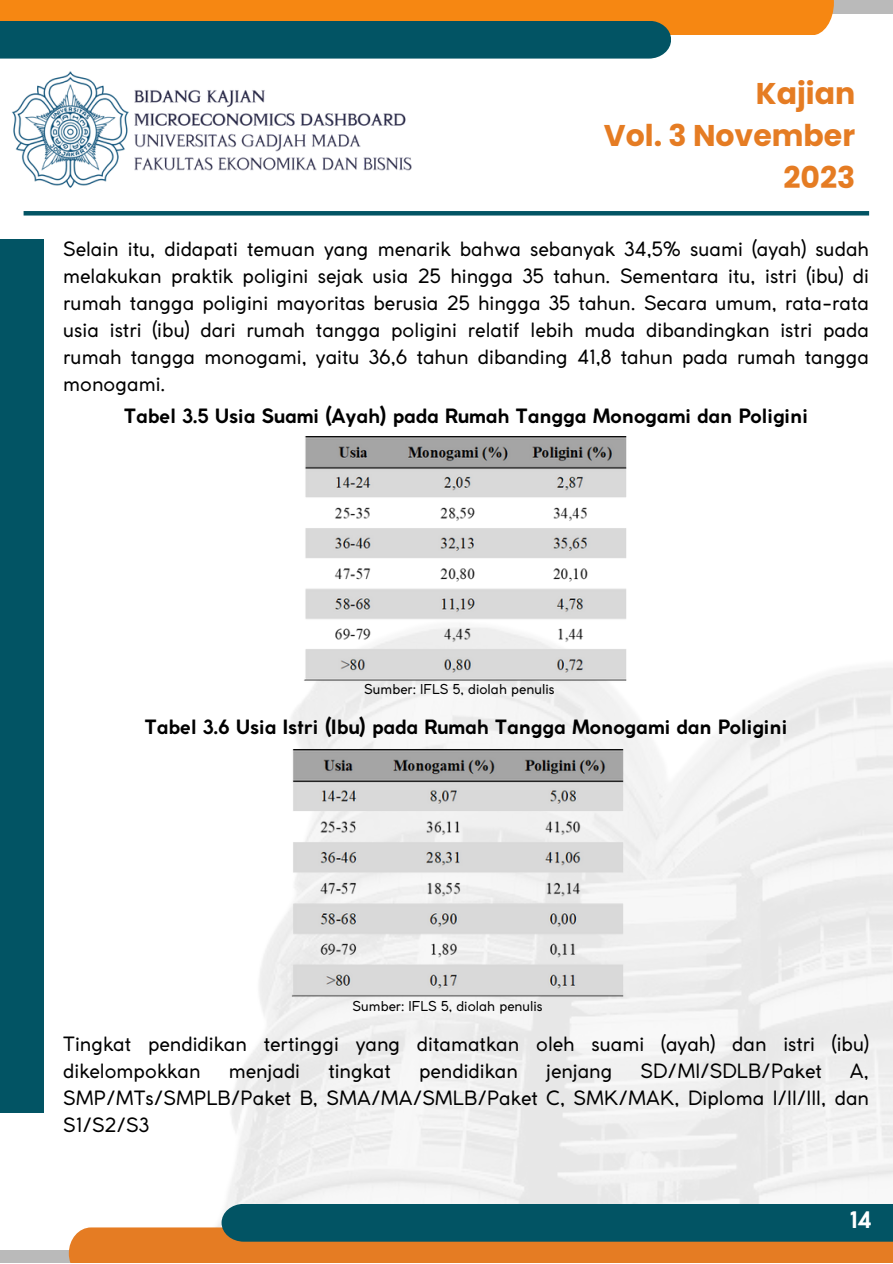
<style>
.page{position:relative;width:893px;height:1264px;background:#fff}
.page>*{position:absolute;margin:0;border:0;box-sizing:border-box;transform-origin:0 0}
.t1{font:700 30px/41.5px "Poppins";color:#e57c23;text-align:right}
.t2{font:700 22.5px "Coco Gothic";color:#fff}
.t3{font:19.5px/27px "Coco Gothic";color:#000;text-align:justify}
.t4{font:700 19.5px "Coco Gothic";color:#000}
.t5{font:13.5px "Coco Gothic";color:#000}
</style>
<div class="page">
<div style="left:0;top:1249px;width:892px;height:13px;background:#bababa"></div>
<div style="left:0;top:0;width:892px;height:14px;background:#bababa"></div>
<div style="left:69px;top:1227px;width:823px;height:35px;background:#e57c23"></div>
<div style="left:0;top:0;width:833px;height:35px;background:#f68712"></div>
<div style="left:221px;top:1203px;width:671px;height:38px;background:#025464"></div>
<div style="left:0;top:21px;width:671px;height:38px;background:#025464"></div>
<div style="left:0;top:239px;width:44px;height:873px;background:#025464"></div>
<img style="left:11px;top:21px;width:405px;height:195px">
<hr style="left:24px;top:211px;width:845px;height:4px;background:#025464">
<img style="left:303px;top:436px;width:324px;height:263px">
<img style="left:285px;top:749px;width:339px;height:266px">
<p class="t1" style="left:755px;top:73px;width:101px">Kajian</p>
<p class="t1" style="left:603px;top:115px;width:253px">Vol. 3 November<br>2023</p>
<p class="t3" style="left:63px;top:237px;width:807px">Selain itu, didapati temuan yang menarik bahwa sebanyak 34,5% suami (ayah) sudah melakukan praktik poligini sejak usia 25 hingga 35 tahun. Sementara itu, istri (ibu) di rumah tangga poligini mayoritas berusia 25 hingga 35 tahun. Secara umum, rata-rata usia istri (ibu) dari rumah tangga poligini relatif lebih muda dibandingkan istri pada rumah tangga monogami, yaitu 36,6 tahun dibanding 41,8 tahun pada rumah tangga monogami.</p>
<p class="t4" style="left:124px;top:408px;width:685px">Tabel 3.5 Usia Suami (Ayah) pada Rumah Tangga Monogami dan Poligini</p>
<p class="t5" style="left:364px;top:684px;width:192px">Sumber: IFLS 5, diolah penulis</p>
<p class="t4" style="left:145px;top:720px;width:644px">Tabel 3.6 Usia Istri (Ibu) pada Rumah Tangga Monogami dan Poligini</p>
<p class="t5" style="left:352px;top:1000px;width:192px">Sumber: IFLS 5, diolah penulis</p>
<p class="t3" style="left:63px;top:1032px;width:807px">Tingkat pendidikan tertinggi yang ditamatkan oleh suami (ayah) dan istri (ibu) dikelompokkan</p>
<p class="t3" style="left:229px;top:1059px;width:73px">menjadi</p>
<p class="t3" style="left:328px;top:1059px;width:64px">tingkat</p>
<p class="t3" style="left:419px;top:1059px;width:100px">pendidikan</p>
<p class="t3" style="left:546px;top:1059px;width:68px">jenjang</p>
<p class="t3" style="left:640px;top:1059px;width:183px">SD/MI/SDLB/Paket</p>
<p class="t3" style="left:63px;top:1059px;width:807px;text-indent:786px">A, SMP/MTs/SMPLB/Paket B, SMA/MA/SMLB/Paket C, SMK/MAK, Diploma I/II/III, dan S1/S2/S3</p>
<p class="t2" style="left:849px;top:1211px;width:23px">14</p>
</div>
